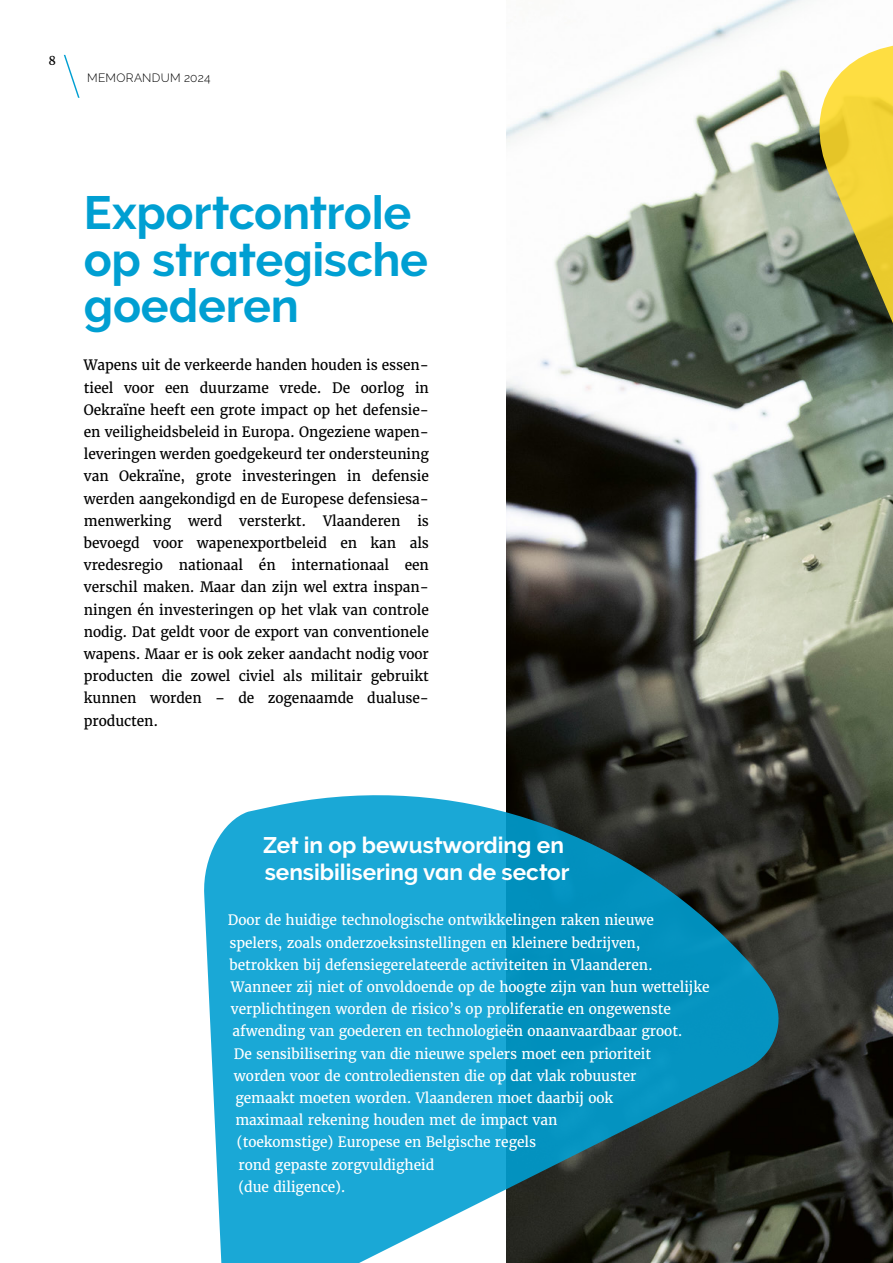
<style>
.page{position:relative;width:893px;height:1263px;background:#fff}
.page>*{position:absolute;margin:0;border:0;box-sizing:border-box;transform-origin:0 0}
.t1{font:700 46.5px/46.5px "Raleway";letter-spacing:-.005em;color:#009fd2}
.t2{font:700 22.5px/27px "Raleway";color:#fff}
.t3{font:14.25px/22.2px "Merriweather";letter-spacing:-.005em;color:#000;text-align:justify}
.t4{font:14.25px "Merriweather";letter-spacing:-.005em;color:#fff}
.t5{font:300 12px "Raleway";letter-spacing:.025em;color:#000}
.t6{font:12px "Merriweather";color:#000}
</style>
<div class="page">
<svg style="left:63px;top:54px;width:17px;height:44px"></svg>
<img style="left:506px;top:0;width:387px;height:1263px">
<svg style="left:204px;top:771px;width:578px;height:492px;background:#2889a7"></svg>
<svg style="left:800px;top:25px;width:93px;height:755px;background:#96996f"></svg>
<p class="t6" style="left:49px;top:53px;width:9px">8</p>
<p class="t5" style="left:87px;top:71px;width:125px">MEMORANDUM 2024</p>
<h1 class="t1" style="left:84px;top:190px;width:346px">Exportcontrole op strategische goederen</h1>
<p class="t3" style="left:84px;top:354px;width:347px">Wapens uit de verkeerde handen houden is essen&shy;tieel voor een duurzame vrede. De oorlog in Oekraïne heeft een grote impact op het defensie&shy;en veiligheidsbeleid in Europa. Ongeziene wapen&shy;leveringen werden goedgekeurd ter ondersteuning van Oekraïne, grote investeringen in defensie werden aangekondigd en de Europese defensiesa&shy;menwerking werd versterkt. Vlaanderen is bevoegd voor wapenexportbeleid en kan als vredesregio nationaal én internationaal een verschil maken. Maar dan zijn wel extra inspan&shy;ningen én investeringen op het vlak van controle nodig. Dat geldt voor de export van conventionele wapens. Maar er is ook zeker aandacht nodig voor producten die zowel civiel als militair gebruikt kunnen worden – de zogenaamde dualuse&shy;producten.</p>
<h2 class="t2" style="left:263px;top:832px;width:308px">Zet in op bewustwording en sensibilisering van de sector</h2>
<p class="t4" style="left:228px;top:911px;width:428px">Door de huidige technologische ontwikkelingen raken nieuwe</p>
<p class="t4" style="left:229px;top:934px;width:413px">spelers, zoals onderzoeksinstellingen en kleinere bedrijven,</p>
<p class="t4" style="left:229px;top:956px;width:425px">betrokken bij defensiegerelateerde activiteiten in Vlaanderen.</p>
<p class="t4" style="left:231px;top:978px;width:480px">Wanneer zij niet of onvoldoende op de hoogte zijn van hun wettelijke</p>
<p class="t4" style="left:231px;top:1000px;width:441px">verplichtingen worden de risico’s op proliferatie en ongewenste</p>
<p class="t4" style="left:232px;top:1022px;width:452px">afwending van goederen en technologieën onaanvaardbaar groot.</p>
<p class="t4" style="left:234px;top:1045px;width:419px">De sensibilisering van die nieuwe spelers moet een prioriteit</p>
<p class="t4" style="left:234px;top:1067px;width:404px">worden voor de controlediensten die op dat vlak robuuster</p>
<p class="t4" style="left:235px;top:1089px;width:379px">gemaakt moeten worden. Vlaanderen moet daarbij ook</p>
<p class="t4" style="left:235px;top:1111px;width:323px">maximaal rekening houden met de impact van</p>
<p class="t4" style="left:237px;top:1133px;width:301px">(toekomstige) Europese en Belgische regels</p>
<p class="t4" style="left:238px;top:1156px;width:197px">rond gepaste zorgvuldigheid</p>
<p class="t4" style="left:238px;top:1178px;width:109px">(due diligence).</p>
</div>
